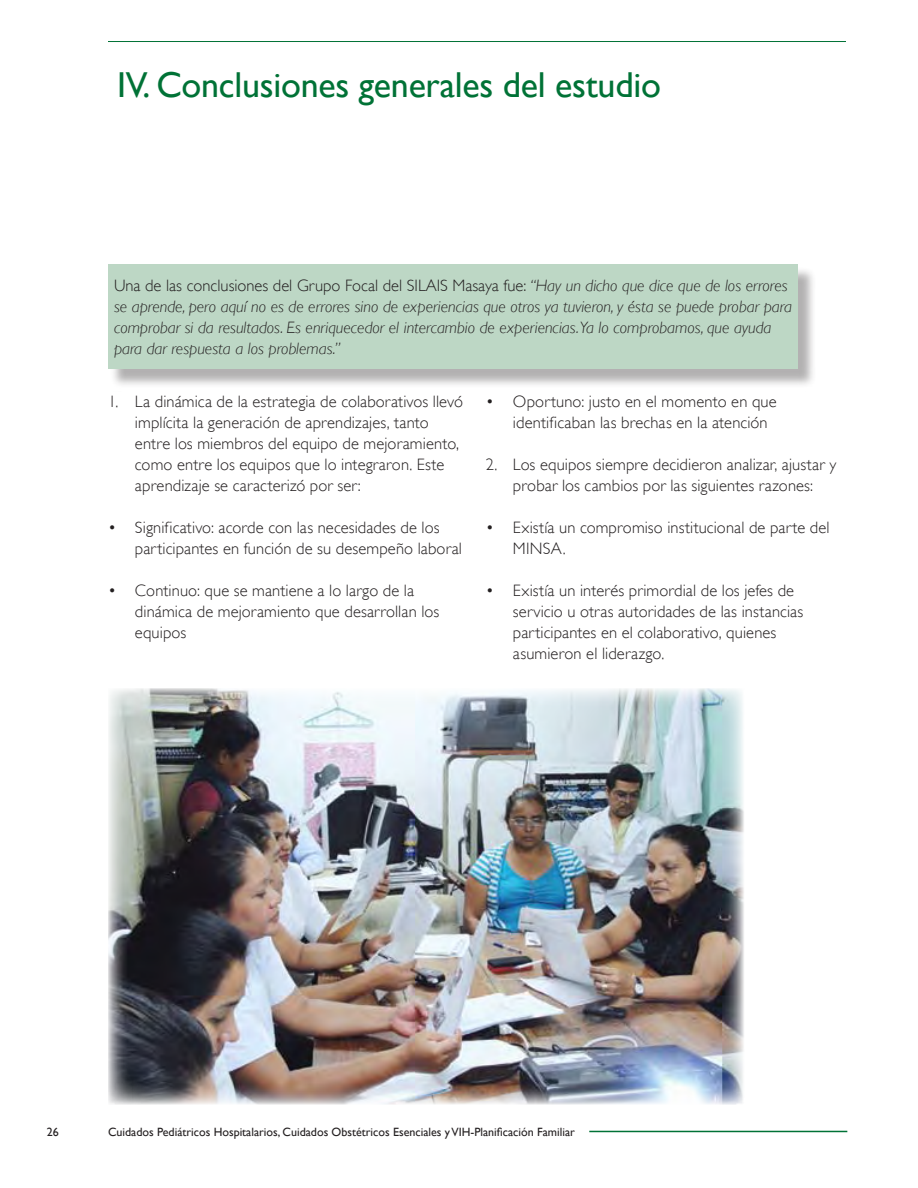
<style>
.page{position:relative;width:918px;height:1188px;background:#fff}
.page>*{position:absolute;margin:0;border:0;box-sizing:border-box;transform-origin:0 0}
.t1{font:36px "Gill Sans";letter-spacing:-.005em;color:#007236}
.t2{font:300 16.5px/21px "Gill Sans";letter-spacing:.005em;color:#231f20}
.t3{font:italic 300 16.5px/21px "Gill Sans";color:#231f20}
.t4{font:12px "Gill Sans";color:#231f20}
.s1{font-style:normal}
</style>
<div class="page">
<hr style="left:589px;top:1131px;width:258px;height:1px;background:#007236">
<hr style="left:108px;top:41px;width:738px;height:1px;background:#007236">
<img style="left:108px;top:688px;width:636px;height:416px">
<div style="left:110px;top:267px;width:726px;height:127px;background:#231f20;opacity:.35"></div>
<div style="left:108px;top:264px;width:690px;height:105px;background:#bdd7c5"></div>
<h1 class="t1" style="left:117px;top:64px;width:545px">IV. Conclusiones generales del estudio</h1>
<p class="t3" style="left:114px;top:275px;width:679px"><span class="s1">Una de las conclusiones del Grupo Focal del SILAIS Masaya fue:</span> “Hay un dicho que dice que de los errores se aprende, pero aquí no es de errores sino de experiencias que otros ya tuvieron, y ésta se puede probar para comprobar si da resultados. Es enriquecedor el intercambio de experiencias.Ya lo comprobamos, que ayuda para dar respuesta a los problemas.”</p>
<p class="t2" style="left:135px;top:390px;width:330px;text-indent:-27px">1. La dinámica de la estrategia de colaborativos llevó implícita la generación de aprendizajes, tanto entre los miembros del equipo de mejoramiento, como entre los equipos que lo integraron. Este aprendizaje se caracterizó por ser:</p>
<p class="t2" style="left:135px;top:516px;width:329px;text-indent:-27px">• Significativo: acorde con las necesidades de los participantes en función de su desempeño laboral</p>
<p class="t2" style="left:135px;top:579px;width:306px;text-indent:-27px">• Continuo: que se mantiene a lo largo de la dinámica de mejoramiento que desarrollan los equipos</p>
<p class="t2" style="left:513px;top:390px;width:265px;text-indent:-27px">• Oportuno: justo en el momento en que identificaban las brechas en la atención</p>
<p class="t2" style="left:486px;top:453px;width:352px;text-align:center">2. Los equipos siempre decidieron analizar, ajustar y probar los cambios por las siguientes razones:</p>
<p class="t2" style="left:513px;top:516px;width:318px;text-indent:-27px">• Existía un compromiso institucional de parte del<br>MINSA.</p>
<p class="t2" style="left:513px;top:579px;width:292px;text-indent:-27px">• Existía un interés primordial de los jefes de servicio u otras autoridades de las instancias participantes en el colaborativo, quienes asumieron el liderazgo.</p>
<p class="t4" style="left:47px;top:1125px;width:13px">26</p>
<p class="t4" style="left:108px;top:1125px;width:468px">Cuidados Pediátricos Hospitalarios, Cuidados Obstétricos Esenciales y VIH-Planificación Familiar</p>
</div>
